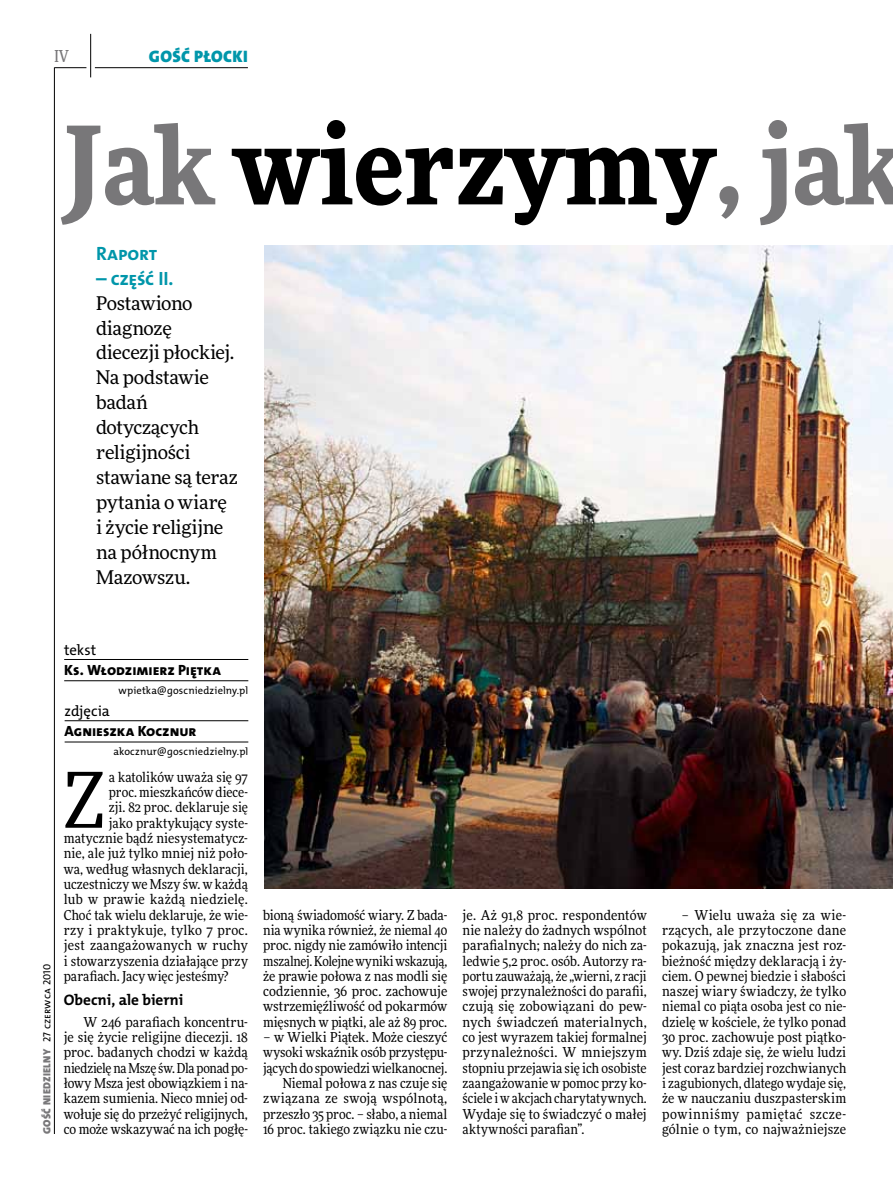
<style>
.page{position:relative;width:893px;height:1191px;background:#fff}
.page>*{position:absolute;margin:0;border:0;box-sizing:border-box;transform-origin:0 0}
.t1{font:900 108px "Freeday Narrow";color:#000}
.t2{font:76.95px "Freeday Narrow News";color:#000}
.t3{font:19.35px "The Mix HP7 Bld";letter-spacing:-.015em;color:#0096aa}
.t4{font:18.9px/24.9px "Freeday News";letter-spacing:-.015em;color:#000}
.t5{font:16.65px "The Mix HP9 Blk";letter-spacing:.02em;color:#0096aa}
.t6{font:500 16.5px "Freeday Narrow";color:#787779;scale:.9 1}
.t7{font:15.3px "The Mix HP7 Bld";color:#000}
.t8{font:14.85px "The Mix HP8 Ex Bld";letter-spacing:-.005em;color:#000}
.t9{font:14.85px "The Mix HP5 Plain";letter-spacing:-.01em;color:#000}
.t10{font:13.65px/15.3px "Freeday Narrow News";letter-spacing:.005em;color:#000;text-align:justify}
.t11{font:13.65px "Freeday Narrow News";letter-spacing:.025em;color:#000}
.t12{font:10.5px "The Mix HP5 Plain";letter-spacing:.01em;color:#000}
.t13{font:10.5px "The Mix HP9 Blk";letter-spacing:.025em;color:#787779}
.s1{color:#787779}
.s2{font-family:"The Mix HP5 Plain";color:#000}
</style>
<div class="page">
<hr style="left:54px;top:67px;width:1px;height:1067px;background:#000">
<hr style="left:90px;top:34px;width:1px;height:43px;background:#000">
<hr style="left:54px;top:67px;width:32px;height:1px;background:#000">
<hr style="left:95px;top:67px;width:153px;height:1px;background:#000">
<hr style="left:64px;top:659px;width:184px;height:1px;background:#000">
<hr style="left:64px;top:680px;width:184px;height:1px;background:#000">
<hr style="left:65px;top:720px;width:183px;height:1px;background:#000">
<hr style="left:65px;top:741px;width:183px;height:1px;background:#000">
<img style="left:264px;top:246px;width:629px;height:643px">
<p class="t6" style="left:54px;top:46px;width:17px">IV</p>
<p class="t5" style="left:149px;top:46px;width:100px">GOŚĆ PŁOCKI</p>
<h1 class="t1" style="left:64px;top:95px;width:842px"><span class="s1">Jak</span> wierzymy<span class="s1">, jak</span></h1>
<h3 class="t3" style="left:96px;top:241px;width:63px">Raport</h3>
<h3 class="t3" style="left:96px;top:266px;width:79px">– część II.</h3>
<h3 class="t4" style="left:96px;top:290px;width:143px">Postawiono diagnozę diecezji płockiej.<br>Na podstawie badań dotyczących religijności stawiane są teraz pytania o wiarę<br>i życie religijne na północnym<br>Mazowszu.</h3>
<p class="t13" style="left:40px;top:1134px;width:172px;rotate:-90deg">GOŚĆ NIEDZIELNY <span class="s2">27 czerwca 2010</span></p>
<p class="t9" style="left:64px;top:640px;width:33px">tekst</p>
<p class="t8" style="left:64px;top:660px;width:158px">Ks. Włodzimierz Piętka</p>
<p class="t12" style="left:118px;top:683px;width:131px">wpietka@goscniedzielny.pl</p>
<p class="t9" style="left:65px;top:701px;width:47px">zdjęcia</p>
<p class="t8" style="left:65px;top:721px;width:133px">Agnieszka Kocznur</p>
<p class="t12" style="left:113px;top:745px;width:136px">akocznur@goscniedzielny.pl</p>
<h2 class="t2" style="left:64px;top:753px;width:42px">Z</h2>
<p class="t10" style="left:109px;top:769px;width:140px">a katolików uważa się 97</p>
<p class="t10" style="left:109px;top:784px;width:141px">proc. mieszkańców diece-</p>
<p class="t10" style="left:109px;top:799px;width:141px">zji. 82 proc. deklaruje się</p>
<p class="t10" style="left:109px;top:815px;width:141px">jako praktykujący syste-</p>
<p class="t10" style="left:64px;top:830px;width:186px">matycznie bądź niesystematycz-</p>
<p class="t10" style="left:64px;top:845px;width:186px">nie, ale już tylko mniej niż poło-</p>
<p class="t10" style="left:64px;top:861px;width:186px">wa, według własnych deklaracji,</p>
<p class="t10" style="left:64px;top:876px;width:186px">uczestniczy we Mszy św. w każdą</p>
<p class="t10" style="left:64px;top:891px;width:186px">lub w prawie każdą niedzielę.</p>
<p class="t10" style="left:64px;top:907px;width:186px">Choć tak wielu deklaruje, że wie-</p>
<p class="t10" style="left:64px;top:922px;width:186px">rzy i praktykuje, tylko 7 proc.</p>
<p class="t11" style="left:64px;top:937px;width:186px">jest zaangażowanych w ruchy</p>
<p class="t10" style="left:64px;top:953px;width:186px">i stowarzyszenia działające przy</p>
<p class="t10" style="left:64px;top:968px;width:166px">parafiach. Jacy więc jesteśmy?</p>
<p class="t7" style="left:64px;top:990px;width:121px">Obecni, ale bierni</p>
<p class="t10" style="left:64px;top:1014px;width:186px;text-indent:20px">W 246 parafiach koncentru&shy;je się życie religijne diecezji. 18 proc. badanych chodzi w każdą niedzielę na Mszę św. Dla ponad po&shy;łowy Msza jest obowiązkiem i na&shy;kazem sumienia. Nieco mniej od&shy;wołuje się do przeżyć religijnych, co może wskazywać na ich pogłę-</p>
<p class="t10" style="left:263px;top:907px;width:186px">bioną świadomość wiary. Z bada&shy;nia wynika również, że niemal 40 proc. nigdy nie zamówiło intencji mszalnej. Kolejne wyniki wskazują, że prawie połowa z nas modli się codziennie, 36 proc. zachowuje wstrzemięźliwość od pokarmów mięsnych w piątki, ale aż 89 proc.</p>
<p class="t10" style="left:263px;top:1029px;width:186px;text-align:right">– w Wielki Piątek. Może cieszyć wysoki wskaźnik osób przystępu&shy;jących do spowiedzi wielkanocnej.<br>Niemal połowa z nas czuje się związana ze swoją wspólnotą, przeszło 35 proc. – słabo, a niemal<br>16 proc. takiego związku nie czu-</p>
<p class="t10" style="left:463px;top:907px;width:186px">je. Aż 91,8 proc. respondentów nie należy do żadnych wspólnot parafialnych; należy do nich za&shy;ledwie 5,2 proc. osób. Autorzy ra&shy;portu zauważają, że „wierni, z racji swojej przynależności do parafii, czują się zobowiązani do pew&shy;nych świadczeń materialnych, co jest wyrazem takiej formalnej przynależności. W mniejszym stopniu przejawia się ich osobiste zaangażowanie w pomoc przy ko&shy;ściele i w akcjach charytatywnych.<br>Wydaje się to świadczyć o małej aktywności parafian”.</p>
<p class="t10" style="left:662px;top:907px;width:186px;text-indent:20px">– Wielu uważa się za wie&shy;rzących, ale przytoczone dane pokazują, jak znaczna jest roz&shy;bieżność między deklaracją i ży&shy;ciem. O pewnej biedzie i słabości naszej wiary świadczy, że tylko niemal co piąta osoba jest co nie&shy;dzielę w kościele, że tylko ponad 30 proc. zachowuje post piątko&shy;wy. Dziś zdaje się, że wielu ludzi jest coraz bardziej rozchwianych i zagubionych, dlatego wydaje się, że w nauczaniu duszpasterskim powinniśmy pamiętać szcze&shy;gólnie o tym, co najważniejsze</p>
</div>
